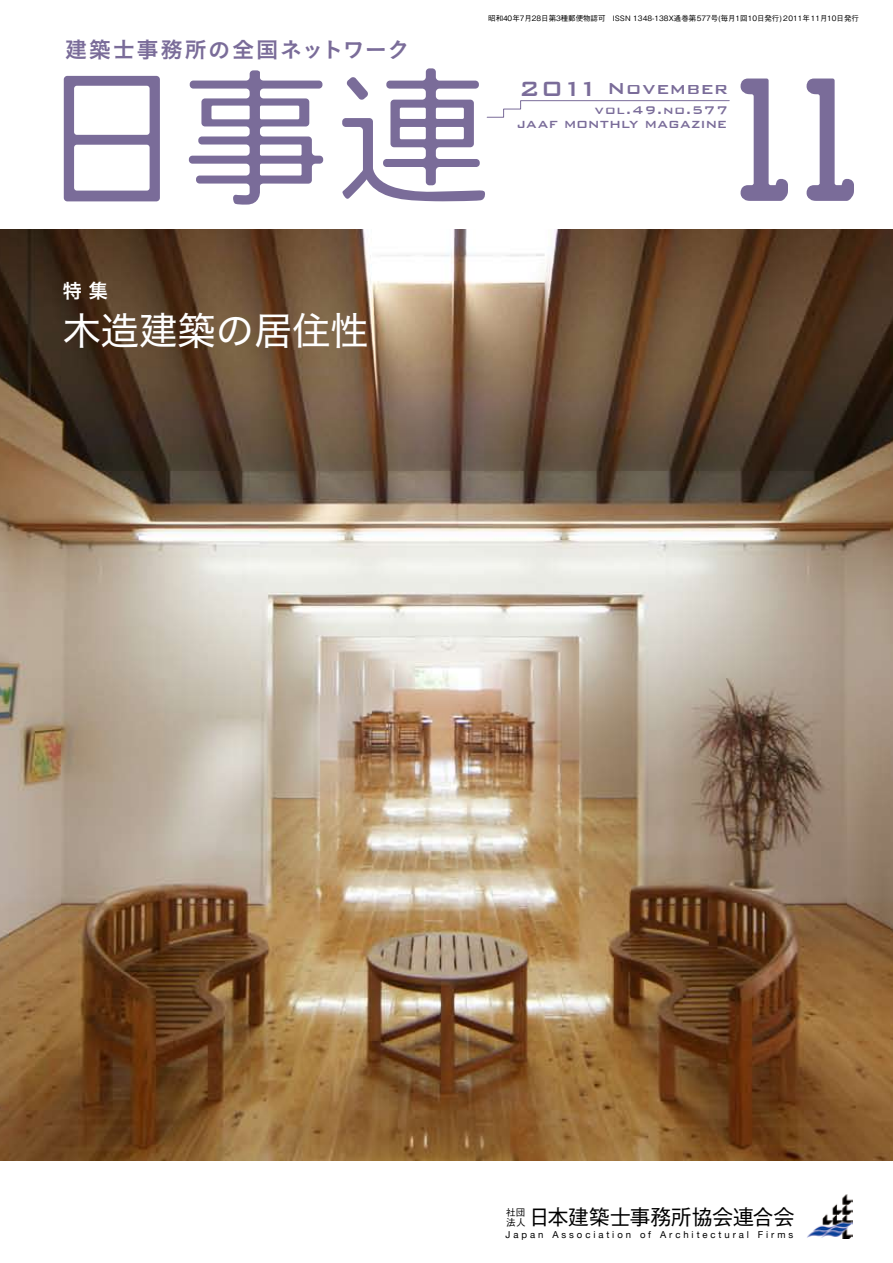
<style>
.page{position:relative;width:893px;height:1263px;background:#fff}
.page>*{position:absolute;margin:0;border:0;box-sizing:border-box;transform-origin:0 0}
.t1{font:38.25px "Hira Kaku Std N W4";color:#fff}
.t2{font:500 27.6px "Bank Gothic";color:#7a6c99}
.t3{font:22.35px "Koburina Go Std N W6";letter-spacing:.07em;color:#7a6c99}
.t4{font:500 21.3px "Gothic BBB Pro";letter-spacing:-.03em;color:#000}
.t5{font:500 21.3px "Bank Gothic";letter-spacing:.03em;color:#7a6c99}
.t6{font:19.2px "Hira Kaku Std N W6";color:#fff}
.t7{font:500 14.85px "Bank Gothic";letter-spacing:.055em;color:#7a6c99}
.t8{font:500 13.8px "Bank Gothic";color:#7a6c99}
.t9{font:9.6px "Helvetica Neue";color:#000}
.t10{font:500 9.6px "Gothic BBB Pro";color:#000}
.t11{font:500 7.5px "Gothic BBB Pro";color:#000}
</style>
<div class="page">
<img style="left:0;top:230px;width:893px;height:931px">
<img style="left:807px;top:1194px;width:46px;height:44px">
<svg style="left:64px;top:76px;width:96px;height:125px"></svg>
<svg style="left:189px;top:70px;width:134px;height:135px"></svg>
<svg style="left:342px;top:68px;width:388px;height:133px"></svg>
<svg style="left:741px;top:79px;width:47px;height:122px"></svg>
<svg style="left:807px;top:79px;width:47px;height:122px"></svg>
<h3 class="t3" style="left:65px;top:32px;width:346px">建築士事務所の全国ネットワーク</h3>
<h3 class="t6" style="left:63px;top:276px;width:47px">特集</h3>
<h1 class="t1" style="left:63px;top:301px;width:308px">木造建築の居住性</h1>
<p class="t11" style="left:488px;top:13px;width:372px">昭和40年7月28日第3種郵便物認可　ISSN 1348-138X通巻第577号(毎月1回10日発行) 2011年11月10日発行</p>
<h2 class="t2" style="left:519px;top:67px;width:82px">2011</h2>
<h3 class="t5" style="left:607px;top:72px;width:122px">November</h3>
<h3 class="t7" style="left:595px;top:99px;width:135px">vol.49.no.577</h3>
<h3 class="t8" style="left:517px;top:114px;width:212px">JAAF MONTHLY MAGAZINE</h3>
<h3 class="t4" style="left:506px;top:1200px;width:290px"><sup>社団</sup>日本建築士事務所協会連合会</h3>
<p class="t10" style="left:506px;top:1214px;width:21px">法人</p>
<p class="t9" style="left:506px;top:1228px;width:39px">J a p a n</p>
<p class="t9" style="left:552px;top:1228px;width:80px">A s s o c ai t oi n</p>
<p class="t9" style="left:640px;top:1228px;width:13px">o f</p>
<p class="t9" style="left:660px;top:1228px;width:90px">A r c h ti e c t u r a l</p>
<p class="t9" style="left:758px;top:1228px;width:37px">F ri m s</p>
</div>
